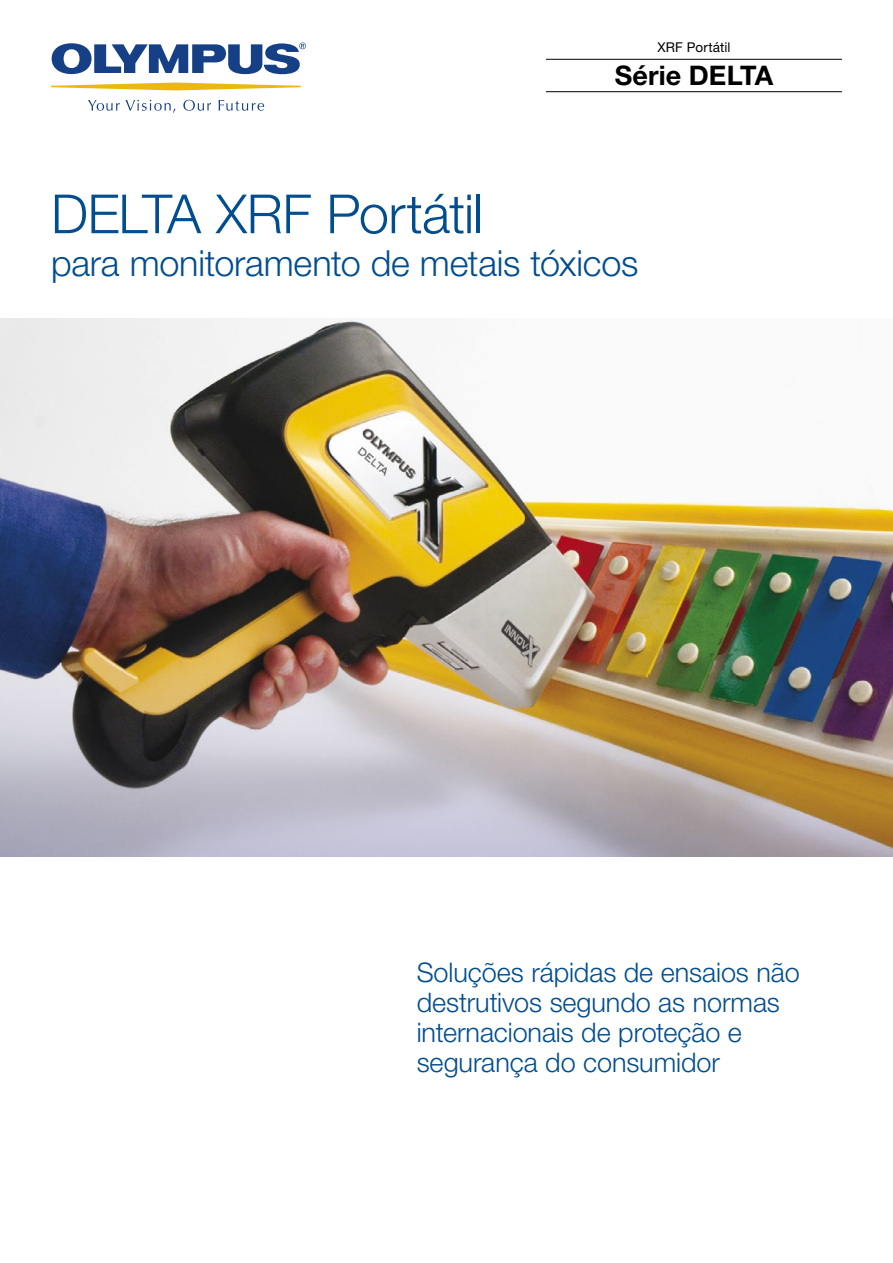
<style>
.page{position:relative;width:893px;height:1263px;background:#fff}
.page>*{position:absolute;margin:0;border:0;box-sizing:border-box;transform-origin:0 0}
.Cover_Title_1{font:300 54px "Helvetica Neue LTW1 G";letter-spacing:-.01em;color:#004d8f}
.Title_1{font:300 36px "Helvetica Neue LTW1 G";letter-spacing:-.005em;color:#004d8f}
.Title_1-2{font:300 27px/30px "Helvetica Neue LTW1 G";letter-spacing:-.005em;color:#004d8f}
.Title_0{font:700 27px "Helvetica Neue LTW1 G";letter-spacing:.005em;color:#000}
.Title_00{font:13.5px "Helvetica Neue LTW1 G";letter-spacing:.01em;color:#000}
</style>
<div class="page">
<svg style="left:51px;top:83px;width:250px;height:7px"></svg>
<svg style="left:88px;top:100px;width:87px;height:13px"></svg>
<svg style="left:183px;top:100px;width:28px;height:11px"></svg>
<svg style="left:219px;top:100px;width:45px;height:11px"></svg>
<svg style="left:52px;top:43px;width:254px;height:31px"></svg>
<hr style="left:546px;top:59px;width:296px;height:1px;background:#000">
<hr style="left:546px;top:91px;width:296px;height:1px;background:#000">
<img style="left:0;top:319px;width:893px;height:538px">
<p class="Title_00" style="left:657px;top:39px;width:74px">XRF Portátil</p>
<p class="Title_0" style="left:615px;top:58px;width:160px">Série DELTA</p>
<p class="Cover_Title_1" style="left:51px;top:181px;width:434px">DELTA XRF Portátil</p>
<p class="Title_1" style="left:51px;top:242px;width:589px">para monitoramento de metais tóxicos</p>
<p class="Title_1-2" style="left:417px;top:958px;width:384px">Soluções rápidas de ensaios não destrutivos segundo as normas internacionais de proteção e segurança do consumidor</p>
</div>
